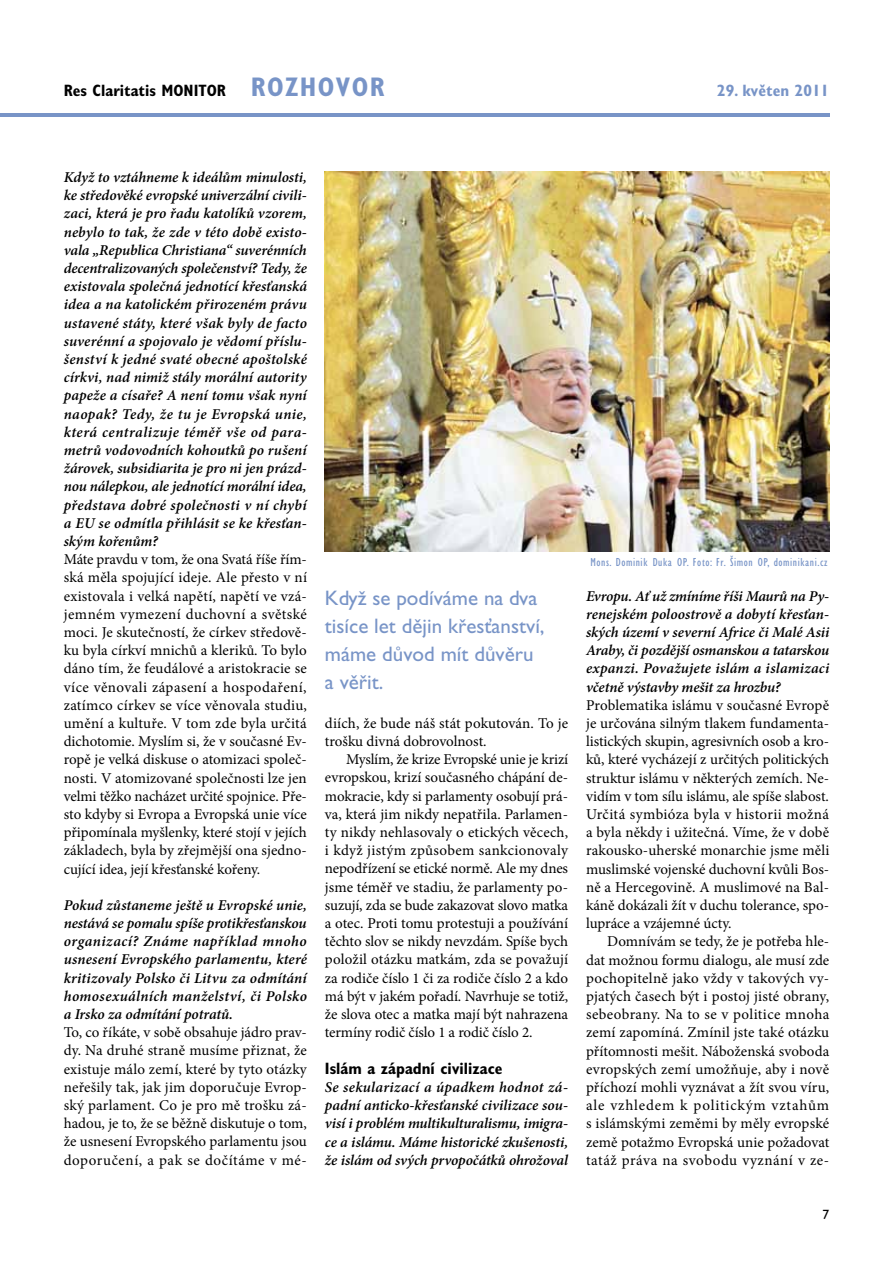
<style>
.page{position:relative;width:893px;height:1263px;background:#fff}
.page>*{position:absolute;margin:0;border:0;box-sizing:border-box;transform-origin:0 0}
.t1{font:21px/28px "Gill Sans Std";color:#7894c7}
.t2{font:700 condensed 16.5px "Gill Sans Std";color:#000}
.t3{font:700 condensed 16.5px "Gill Sans Std";color:#7894c7}
.t4{font:15px/18.1px "Minion Pro";color:#000;text-align:justify}
.t5{font:italic 600 15px/18.1px "Minion Pro";color:#000;text-align:justify}
.t6{font:13.5px "Gill Sans Std";color:#000}
.t7{font:condensed 12px "Gill Sans Std";letter-spacing:.05em;color:#7894c7}
.s1{font-size:27px;color:#7894c7}
</style>
<div class="page">
<hr style="left:0;top:113px;width:829px;height:4px;background:#7894c7">
<img style="left:325px;top:172px;width:504px;height:379px">
<p class="t2" style="left:64px;top:81px;width:205px">Res Claritatis MONITOR <span class="s1">rozhovor</span></p>
<p class="t3" style="left:717px;top:81px;width:114px">29. květen 2011</p>
<p class="t5" style="left:64px;top:168px;width:245px">Když to vztáhneme k ideálům minulosti, ke středověké evropské univerzální civili&shy;zaci, která je pro řadu katolíků vzorem, nebylo to tak, že zde v této době existo&shy;vala „Republica Christiana“ suverénních decentralizovaných společenství? Tedy, že existovala společná jednotící křesťanská idea a na katolickém přirozeném právu ustavené státy, které však byly de facto suverénní a spojovalo je vědomí příslu&shy;šenství k jedné svaté obecné apoštolské církvi, nad nimiž stály morální autority papeže a císaře? A není tomu však nyní naopak? Tedy, že tu je Evropská unie, která centralizuje téměř vše od para&shy;metrů vodovodních kohoutků po rušení žárovek, subsidiarita je pro ni jen prázd&shy;nou nálepkou, ale jednotící morální idea, představa dobré společnosti v ní chybí a EU se odmítla přihlásit se ke křesťan&shy;ským kořenům?</p>
<p class="t4" style="left:64px;top:550px;width:245px">Máte pravdu v tom, že ona Svatá říše řím&shy;ská měla spojující ideje. Ale přesto v ní existovala i velká napětí, napětí ve vzá&shy;jemném vymezení duchovní a světské moci. Je skutečností, že církev středově&shy;ku byla církví mnichů a kleriků. To bylo dáno tím, že feudálové a aristokracie se více věnovali zápasení a hospodaření, zatímco církev se více věnovala studiu, umění a kultuře. V tom zde byla určitá dichotomie. Myslím si, že v současné Ev&shy;ropě je velká diskuse o atomizaci společ&shy;nosti. V atomizované společnosti lze jen velmi těžko nacházet určité spojnice. Pře&shy;sto kdyby si Evropa a Evropská unie více připomínala myšlenky, které stojí v jejích základech, byla by zřejmější ona sjedno&shy;cující idea, její křesťanské kořeny.</p>
<p class="t5" style="left:64px;top:896px;width:245px">Pokud zůstaneme ještě u Evropské unie, nestává se pomalu spíše protikřesťanskou organizací? Známe například mnoho usnesení Evropského parlamentu, které kritizovaly Polsko či Litvu za odmítání homosexuálních manželství, či Polsko a Irsko za odmítání potratů.</p>
<p class="t4" style="left:64px;top:1023px;width:245px">To, co říkáte, v sobě obsahuje jádro prav&shy;dy. Na druhé straně musíme přiznat, že existuje málo zemí, které by tyto otázky neřešily tak, jak jim doporučuje Evrop&shy;ský parlament. Co je pro mě trošku zá&shy;hadou, je to, že se běžně diskutuje o tom, že usnesení Evropského parlamentu jsou doporučení, a pak se dočítáme v mé-</p>
<h1 class="t1" style="left:325px;top:584px;width:221px">Když se podíváme na dva tisíce let dějin křesťanství, máme důvod mít důvěru a věřit.</h1>
<p class="t4" style="left:325px;top:714px;width:245px">diích, že bude náš stát pokutován. To je trošku divná dobrovolnost.</p>
<p class="t4" style="left:325px;top:750px;width:245px;text-indent:21px">Myslím, že krize Evropské unie je krizí evropskou, krizí současného chápání de&shy;mokracie, kdy si parlamenty osobují prá&shy;va, která jim nikdy nepatřila. Parlamen&shy;ty nikdy nehlasovaly o etických věcech, i když jistým způsobem sankcionovaly nepodřízení se etické normě. Ale my dnes jsme téměř ve stadiu, že parlamenty po&shy;suzují, zda se bude zakazovat slovo matka a otec. Proti tomu protestuji a používání těchto slov se nikdy nevzdám. Spíše bych položil otázku matkám, zda se považují za rodiče číslo 1 či za rodiče číslo 2 a kdo má být v jakém pořadí. Navrhuje se totiž, že slova otec a matka mají být nahrazena termíny rodič číslo 1 a rodič číslo 2.</p>
<p class="t2" style="left:325px;top:1058px;width:179px">Islám a západní civilizace</p>
<p class="t5" style="left:325px;top:1078px;width:245px">Se sekularizací a úpadkem hodnot zá&shy;padní anticko-křesťanské civilizace sou&shy;visí i problém multikulturalismu, imigra&shy;ce a islámu. Máme historické zkušenosti, že islám od svých prvopočátků ohrožoval</p>
<p class="t7" style="left:590px;top:555px;width:239px">Mons. Dominik Duka OP. Foto: Fr. Šimon OP, dominikani.cz</p>
<p class="t5" style="left:586px;top:587px;width:245px">Evropu. Ať už zmíníme říši Maurů na Py&shy;renejském poloostrově a dobytí křesťan&shy;ských území v severní Africe či Malé Asii Araby, či pozdější osmanskou a tatarskou expanzi. Považujete islám a islamizaci včetně výstavby mešit za hrozbu?</p>
<p class="t4" style="left:586px;top:696px;width:245px">Problematika islámu v současné Evropě je určována silným tlakem fundamenta&shy;listických skupin, agresivních osob a kro&shy;ků, které vycházejí z určitých politických struktur islámu v některých zemích. Ne&shy;vidím v tom sílu islámu, ale spíše slabost.<br>Určitá symbióza byla v historii možná a byla někdy i užitečná. Víme, že v době rakousko-uherské monarchie jsme měli muslimské vojenské duchovní kvůli Bos&shy;ně a Hercegovině. A muslimové na Bal&shy;káně dokázali žít v duchu tolerance, spo&shy;lupráce a vzájemné úcty.</p>
<p class="t4" style="left:586px;top:932px;width:245px;text-indent:21px">Domnívám se tedy, že je potřeba hle&shy;dat možnou formu dialogu, ale musí zde pochopitelně jako vždy v takových vy&shy;pjatých časech být i postoj jisté obrany, sebeobrany. Na to se v politice mnoha zemí zapomíná. Zmínil jste také otázku přítomnosti mešit. Náboženská svoboda evropských zemí umožňuje, aby i nově příchozí mohli vyznávat a žít svou víru, ale vzhledem k politickým vztahům s islámskými zeměmi by měly evropské země potažmo Evropská unie požadovat tatáž práva na svobodu vyznání v ze-</p>
<p class="t6" style="left:822px;top:1207px;width:8px">7</p>
</div>
